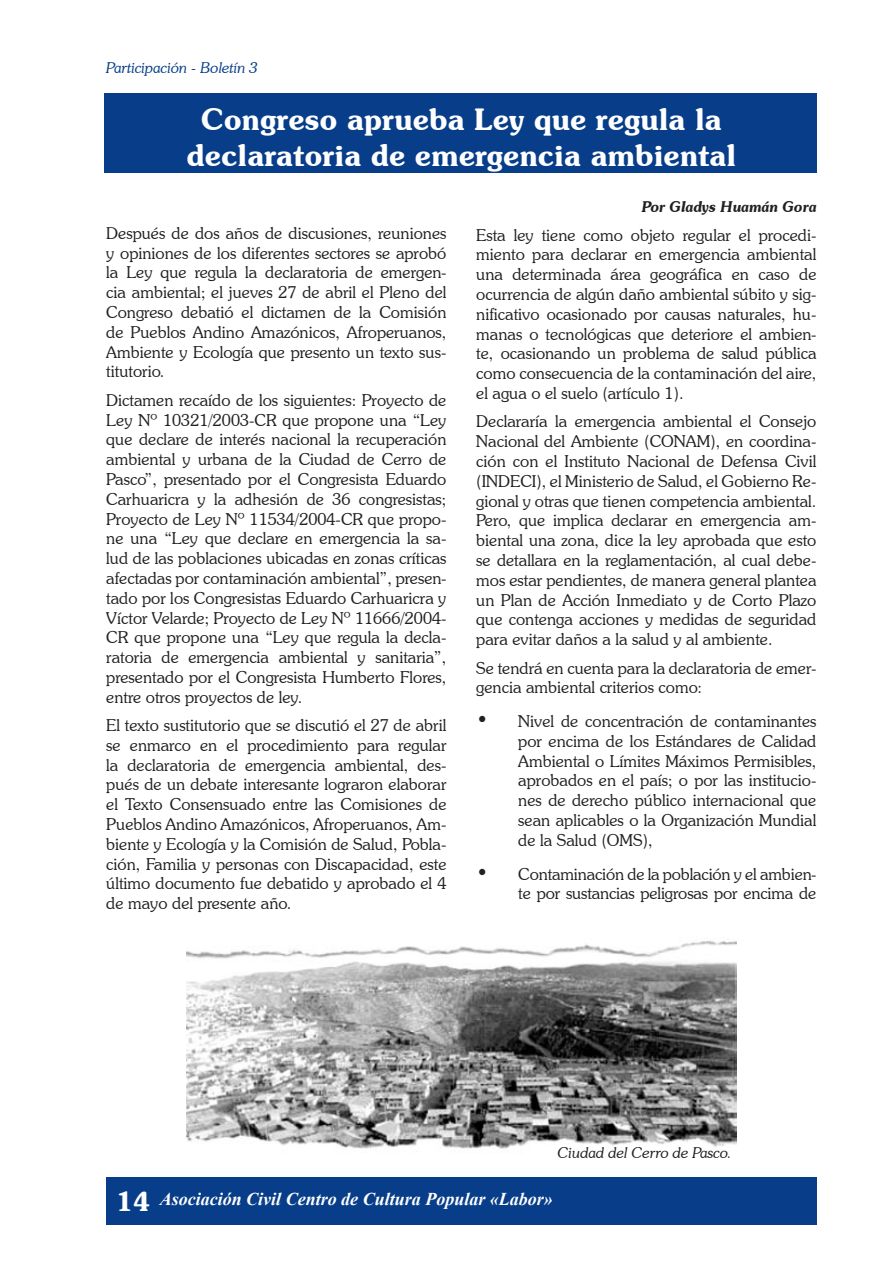
<style>
.page{position:relative;width:893px;height:1263px;background:#fff}
.page>*{position:absolute;margin:0;border:0;box-sizing:border-box;transform-origin:0 0}
.titulo{font:600 30px/36px "Souvenir IT Cby BT";color:#fff;text-align:center}
.t1{font:italic 700 18px "Times New Roman";color:#fff}
.Caja_te_texto{font:300 16.5px/19.8px "Souvenir IT Cby BT";color:#231f20;text-align:justify}
.puntos{font:300 16.5px/19.8px "Souvenir IT Cby BT";letter-spacing:-.01em;color:#231f20;text-align:justify}
.t2{font:italic 300 15px "Souvenir IT Cby BT";color:#083e89}
.leyendas{font:italic 300 15px "Souvenir IT Cby BT";color:#231f20}
.Cabecera1{font:italic 600 15px "Souvenir IT Cby BT";color:#231f20;scale:.95 1}
.s1{font-weight:600;font-size:21px}
.s2{font-family:"Souvenir IT Cby BT";font-weight:600;font-style:normal;font-size:27px}
</style>
<div class="page">
<div style="left:106px;top:1177px;width:710px;height:48px;background:#083e89"></div>
<div style="left:104px;top:94px;width:712px;height:79px;background:#083e89"></div>
<img style="left:186px;top:940px;width:550px;height:209px">
<p class="t2" style="left:106px;top:58px;width:153px">Participación - Boletín 3</p>
<p class="titulo" style="left:186px;top:100px;width:551px">Congreso aprueba Ley que regula la declaratoria de emergencia ambiental</p>
<p class="Caja_te_texto" style="left:106px;top:223px;width:342px">Después de dos años de discusiones, reuniones y opiniones de los diferentes sectores se aprobó la Ley que regula la declaratoria de emergen&shy;cia ambiental; el jueves 27 de abril el Pleno del Congreso debatió el dictamen de la Comisión de Pueblos Andino Amazónicos, Afroperuanos, Ambiente y Ecología que presento un texto sus&shy;titutorio.</p>
<p class="Caja_te_texto" style="left:106px;top:390px;width:342px">Dictamen recaído de los siguientes: Proyecto de Ley Nº 10321/2003-CR que propone una “Ley que declare de interés nacional la recuperación ambiental y urbana de la Ciudad de Cerro de Pasco”, presentado por el Congresista Eduardo Carhuaricra y la adhesión de 36 congresistas; Proyecto de Ley Nº 11534/2004-CR que propo&shy;ne una “Ley que declare en emergencia la sa&shy;lud de las poblaciones ubicadas en zonas críticas afectadas por contaminación ambiental”, presen&shy;tado por los Congresistas Eduardo Carhuaricra y Víctor Velarde; Proyecto de Ley Nº 11666/2004- CR que propone una “Ley que regula la decla&shy;ratoria de emergencia ambiental y sanitaria”, presentado por el Congresista Humberto Flores, entre otros proyectos de ley.</p>
<p class="Caja_te_texto" style="left:106px;top:715px;width:342px">El texto sustitutorio que se discutió el 27 de abril se enmarco en el procedimiento para regular la declaratoria de emergencia ambiental, des&shy;pués de un debate interesante lograron elaborar el Texto Consensuado entre las Comisiones de Pueblos Andino Amazónicos, Afroperuanos, Am&shy;biente y Ecología y la Comisión de Salud, Pobla&shy;ción, Familia y personas con Discapacidad, este último documento fue debatido y aprobado el 4 de mayo del presente año.</p>
<p class="Cabecera1" style="left:642px;top:197px;width:185px">Por Gladys Huamán Gora</p>
<p class="Caja_te_texto" style="left:476px;top:225px;width:342px">Esta ley tiene como objeto regular el procedi&shy;miento para declarar en emergencia ambiental una determinada área geográfica en caso de ocurrencia de algún daño ambiental súbito y sig&shy;nificativo ocasionado por causas naturales, hu&shy;manas o tecnológicas que deteriore el ambien&shy;te, ocasionando un problema de salud pública como consecuencia de la contaminación del aire, el agua o el suelo (artículo 1).</p>
<p class="Caja_te_texto" style="left:476px;top:411px;width:342px">Declararía la emergencia ambiental el Consejo Nacional del Ambiente (CONAM), en coordina&shy;ción con el Instituto Nacional de Defensa Civil (INDECI), el Ministerio de Salud, el Gobierno Re&shy;gional y otras que tienen competencia ambiental.<br>Pero, que implica declarar en emergencia am&shy;biental una zona, dice la ley aprobada que esto se detallara en la reglamentación, al cual debe&shy;mos estar pendientes, de manera general plantea un Plan de Acción Inmediato y de Corto Plazo que contenga acciones y medidas de seguridad para evitar daños a la salud y al ambiente.</p>
<p class="Caja_te_texto" style="left:476px;top:658px;width:342px">Se tendrá en cuenta para la declaratoria de emer&shy;gencia ambiental criterios como:</p>
<p class="puntos" style="left:518px;top:711px;width:300px;text-indent:-42px"><span class="s1">•</span> Nivel de concentración de contaminantes por encima de los Estándares de Calidad Ambiental o Límites Máximos Permisibles, aprobados en el país; o por las institucio&shy;nes de derecho público internacional que sean aplicables o la Organización Mundial de la Salud (OMS),</p>
<p class="puntos" style="left:476px;top:864px;width:342px;text-align:right"><span class="s1">•</span> Contaminación de la población y el ambien&shy;te por sustancias peligrosas por encima de</p>
<p class="leyendas" style="left:557px;top:1143px;width:175px">Ciudad del Cerro de Pasco.</p>
<p class="t1" style="left:116px;top:1187px;width:438px"><span class="s2">14</span> Asociación Civil Centro de Cultura Popular «Labor»</p>
</div>
